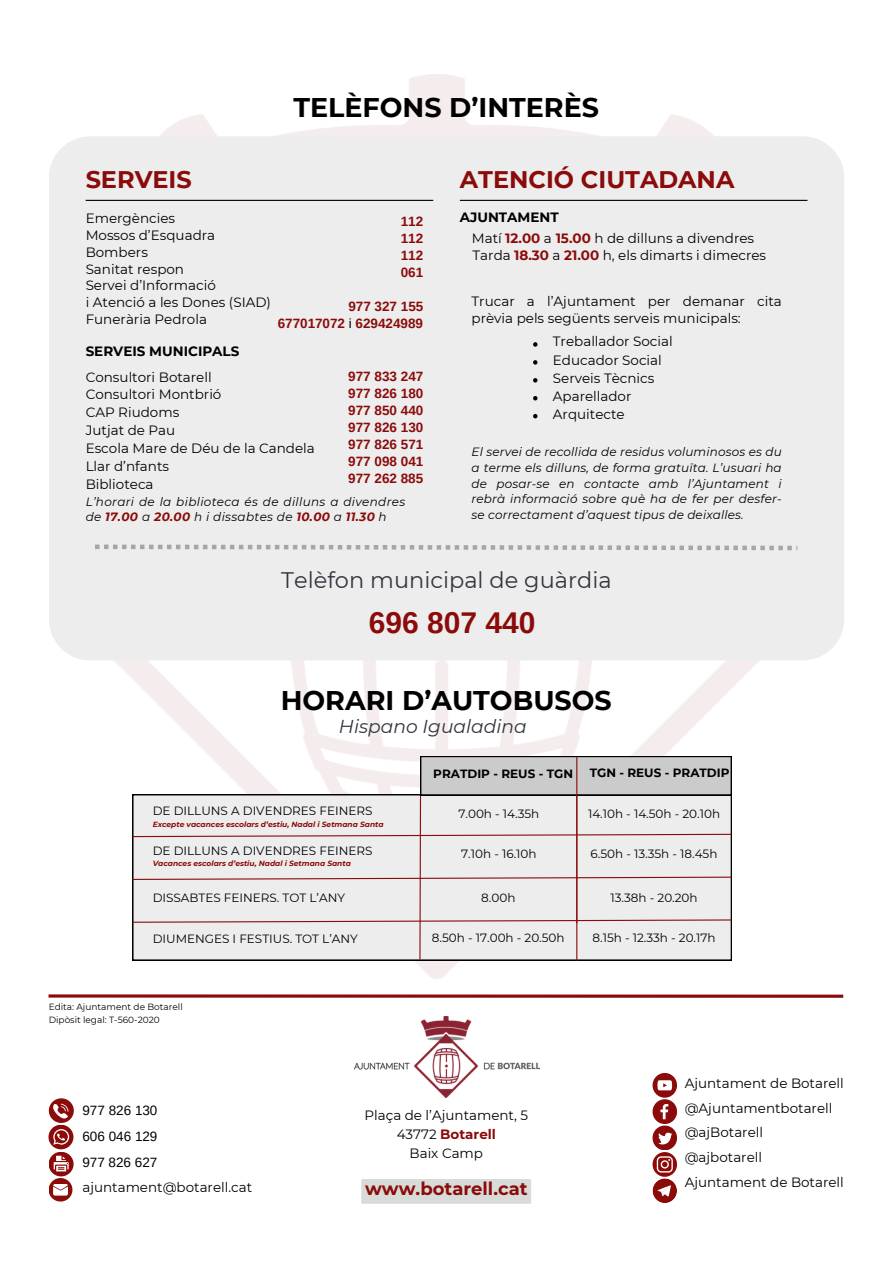
<style>
.page{position:relative;width:893px;height:1264px;background:#fff}
.page>*{position:absolute;margin:0;border:0;box-sizing:border-box;transform-origin:0 0}
.t1{font:700 30px "Arimo";color:#8b0b0b}
.t2{font:700 27px "Montserrat";color:#000}
.t3{font:700 24px "Montserrat";color:#8b0b0b}
.t4{font:22.5px "Montserrat";color:#32353e}
.t5{font:italic 18.6px "Montserrat";color:#32353e}
.t6{font:700 18px "Montserrat";color:#8b0b0b}
.t7{font:13.5px/24.8px "Montserrat";color:#000}
.t8{font:700 13.5px/16.8px "Arimo";color:#8b0b0b;text-align:justify}
.t9{font:700 13.5px "Montserrat";color:#000}
.t10{font:13.5px/25.8px "Arimo";color:#000;text-align:justify}
.t11{font:italic 12px/15.8px "Montserrat";letter-spacing:.01em;color:#000}
.t12{font:12px "Montserrat";color:#000}
.t13{font:700 12px "Montserrat";color:#000}
.t14{font:9px/12.3px "Montserrat";color:#000}
.t15{font:italic 700 7.5px "Montserrat";color:#8b0b0b}
.s1{font-weight:400;color:#000}
.s2{font-weight:700;color:#8b0b0b}
</style>
<div class="page">
<img style="left:57px;top:74px;width:777px;height:924px">
<hr style="left:48px;top:994px;width:795px;height:3px;background:#8b0b0b">
<div style="left:49px;top:136px;width:795px;height:524px;background:#ededed"></div>
<hr style="left:86px;top:200px;width:347px;height:1px;background:#000">
<svg style="left:95px;top:544px;width:702px;height:6px"></svg>
<hr style="left:460px;top:200px;width:347px;height:1px;background:#000">
<img style="left:354px;top:1016px;width:185px;height:81px">
<svg style="left:48px;top:1098px;width:26px;height:103px"></svg>
<div style="left:361px;top:1179px;width:170px;height:24px;background:#d8dcd8"></div>
<svg style="left:533px;top:342px;width:4px;height:5px"></svg>
<svg style="left:533px;top:360px;width:4px;height:4px"></svg>
<svg style="left:533px;top:378px;width:4px;height:4px"></svg>
<svg style="left:533px;top:396px;width:4px;height:4px"></svg>
<svg style="left:533px;top:414px;width:4px;height:4px"></svg>
<div style="left:131px;top:793px;width:602px;height:167px;background:#ededed"></div>
<hr style="left:576px;top:794px;width:1px;height:166px;background:#8b0b0b">
<div style="left:420px;top:756px;width:312px;height:39px;background:#cbcbcb"></div>
<div style="left:419px;top:755px;width:313px;height:41px;border:2px solid #000"></div>
<hr style="left:576px;top:757px;width:1px;height:166px;background:#8b0b0b">
<svg style="left:652px;top:1073px;width:25px;height:103px"></svg>
<svg style="left:652px;top:1178px;width:25px;height:25px"></svg>
<svg style="left:657px;top:1185px;width:13px;height:11px"></svg>
<p class="t2" style="left:293px;top:91px;width:307px">TELÈFONS D’INTERÈS</p>
<p class="t3" style="left:86px;top:165px;width:108px">SERVEIS</p>
<p class="t3" style="left:460px;top:165px;width:276px">ATENCIÓ CIUTADANA</p>
<p class="t7" style="left:86px;top:206px;width:91px">Emergències</p>
<p class="t7" style="left:86px;top:222px;width:131px">Mossos d’Esquadra</p>
<p class="t7" style="left:86px;top:239px;width:64px">Bombers</p>
<p class="t7" style="left:86px;top:256px;width:100px">Sanitat respon</p>
<p class="t7" style="left:86px;top:273px;width:132px">Servei d’Informació</p>
<p class="t7" style="left:86px;top:290px;width:187px">i Atenció a les Dones (SIAD)</p>
<p class="t7" style="left:86px;top:307px;width:123px">Funerària Pedrola</p>
<p class="t9" style="left:86px;top:342px;width:155px">SERVEIS MUNICIPALS</p>
<p class="t7" style="left:86px;top:364px;width:127px">Consultori Botarell</p>
<p class="t7" style="left:86px;top:382px;width:137px">Consultori Montbrió</p>
<p class="t7" style="left:86px;top:400px;width:95px">CAP Riudoms</p>
<p class="t7" style="left:86px;top:418px;width:91px">Jutjat de Pau</p>
<p class="t7" style="left:86px;top:436px;width:231px">Escola Mare de Déu de la Candela</p>
<p class="t7" style="left:86px;top:454px;width:85px">Llar d’nfants</p>
<p class="t7" style="left:86px;top:472px;width:69px">Biblioteca</p>
<p class="t8" style="left:401px;top:213px;width:24px">112</p>
<p class="t8" style="left:401px;top:230px;width:24px">112</p>
<p class="t8" style="left:401px;top:247px;width:24px">112</p>
<p class="t8" style="left:401px;top:264px;width:24px">061</p>
<h4 class="t8" style="left:348px;top:298px;width:76px">977 327 155</h4>
<h1 class="t8" style="left:278px;top:315px;width:147px">677017072 <span class="s1">i</span> 629424989</h1>
<p class="t8" style="left:348px;top:368px;width:77px">977 833 247<br>977 826 180<br>977 850 440<br>977 826 130<br>977 826 571<br>977 098 041<br>977 262 885</p>
<p class="t11" style="left:86px;top:494px;width:321px;line-height:15px">L’horari de la biblioteca és de dilluns a divendres de <span class="s2">17.00</span> a <span class="s2">20.00</span> h i dissabtes de <span class="s2">10.00</span> a <span class="s2">11.30</span> h</p>
<p class="t9" style="left:460px;top:209px;width:100px">AJUNTAMENT</p>
<p class="t7" style="left:472px;top:225px;width:284px">Matí <span class="s2">12.00</span> a <span class="s2">15.00</span> h de dilluns a divendres</p>
<p class="t7" style="left:472px;top:242px;width:295px">Tarda <span class="s2">18.30</span> a <span class="s2">21.00</span> h, els dimarts i dimecres</p>
<p class="t7" style="left:471px;top:292px;width:312px;line-height:16.8px">Trucar a l’Ajuntament per demanar cita prèvia pels següents serveis municipals:</p>
<p class="t7" style="left:553px;top:329px;width:121px">Treballador Social</p>
<h3 class="t7" style="left:553px;top:348px;width:110px">Educador Social</h3>
<p class="t7" style="left:553px;top:366px;width:103px">Serveis Tècnics</p>
<p class="t7" style="left:553px;top:384px;width:80px">Aparellador</p>
<p class="t7" style="left:553px;top:402px;width:73px">Arquitecte</p>
<p class="t11" style="left:471px;top:444px;width:311px;text-align:justify">El servei de recollida de residus voluminosos es du a terme els dilluns, de forma gratuïta. L’usuari ha de posar-se en contacte amb l’Ajuntament i rebrà informació sobre què ha de fer per desfer&shy;se correctament d’aquest tipus de deixalles.</p>
<p class="t4" style="left:281px;top:566px;width:332px">Telèfon municipal de guàrdia</p>
<h3 class="t1" style="left:369px;top:605px;width:168px">696 807 440</h3>
<p class="t2" style="left:281px;top:683px;width:332px">HORARI D’AUTOBUSOS</p>
<p class="t5" style="left:339px;top:715px;width:189px">Hispano Igualadina</p>
<h2 class="t12" style="left:153px;top:803px;width:221px">DE DILLUNS A DIVENDRES FEINERS</h2>
<h6 class="t12" style="left:153px;top:843px;width:221px">DE DILLUNS A DIVENDRES FEINERS</h6>
<p class="t15" style="left:153px;top:819px;width:232px">Excepte vacances escolars d’estiu, Nadal i Setmana Santa</p>
<p class="t15" style="left:153px;top:858px;width:200px">Vacances escolars d’estiu, Nadal i Setmana Santa</p>
<p class="t12" style="left:153px;top:890px;width:194px">DISSABTES FEINERS. TOT L’ANY</p>
<h2 class="t12" style="left:153px;top:931px;width:207px">DIUMENGES I FESTIUS. TOT L’ANY</h2>
<p class="t13" style="left:433px;top:766px;width:141px">PRATDIP - REUS - TGN</p>
<p class="t12" style="left:458px;top:806px;width:82px">7.00h - 14.35h</p>
<p class="t12" style="left:461px;top:846px;width:77px">7.10h - 16.10h</p>
<p class="t12" style="left:481px;top:890px;width:36px">8.00h</p>
<p class="t12" style="left:432px;top:930px;width:134px">8.50h - 17.00h - 20.50h</p>
<p class="t13" style="left:589px;top:765px;width:141px">TGN - REUS - PRATDIP</p>
<p class="t12" style="left:588px;top:806px;width:134px">14.10h - 14.50h - 20.10h</p>
<p class="t12" style="left:590px;top:846px;width:128px">6.50h - 13.35h - 18.45h</p>
<p class="t12" style="left:610px;top:890px;width:89px">13.38h - 20.20h</p>
<p class="t12" style="left:592px;top:930px;width:125px">8.15h - 12.33h - 20.17h</p>
<p class="t14" style="left:49px;top:1001px;width:135px">Edita: Ajuntament de Botarell<br>Dipòsit legal: T-560-2020</p>
<p class="t10" style="left:82px;top:1097px;width:77px">977 826 130<br>606 046 129<br>977 826 627</p>
<p class="t7" style="left:82px;top:1174px;width:171px">ajuntament@botarell.cat</p>
<p class="t7" style="left:364px;top:1105px;width:165px;line-height:19.2px;text-align:center">Plaça de l’Ajuntament, 5<br>43772 <span class="s2">Botarell</span></p>
<p class="t7" style="left:409px;top:1141px;width:75px">Baix Camp</p>
<p class="t6" style="left:365px;top:1177px;width:164px">www.botarell.cat</p>
<p class="t7" style="left:684px;top:1070px;width:161px">Ajuntament de Botarell @Ajuntamentbotarell @ajBotarell</p>
<p class="t7" style="left:684px;top:1144px;width:79px">@ajbotarell</p>
<p class="t7" style="left:684px;top:1169px;width:161px">Ajuntament de Botarell</p>
</div>
